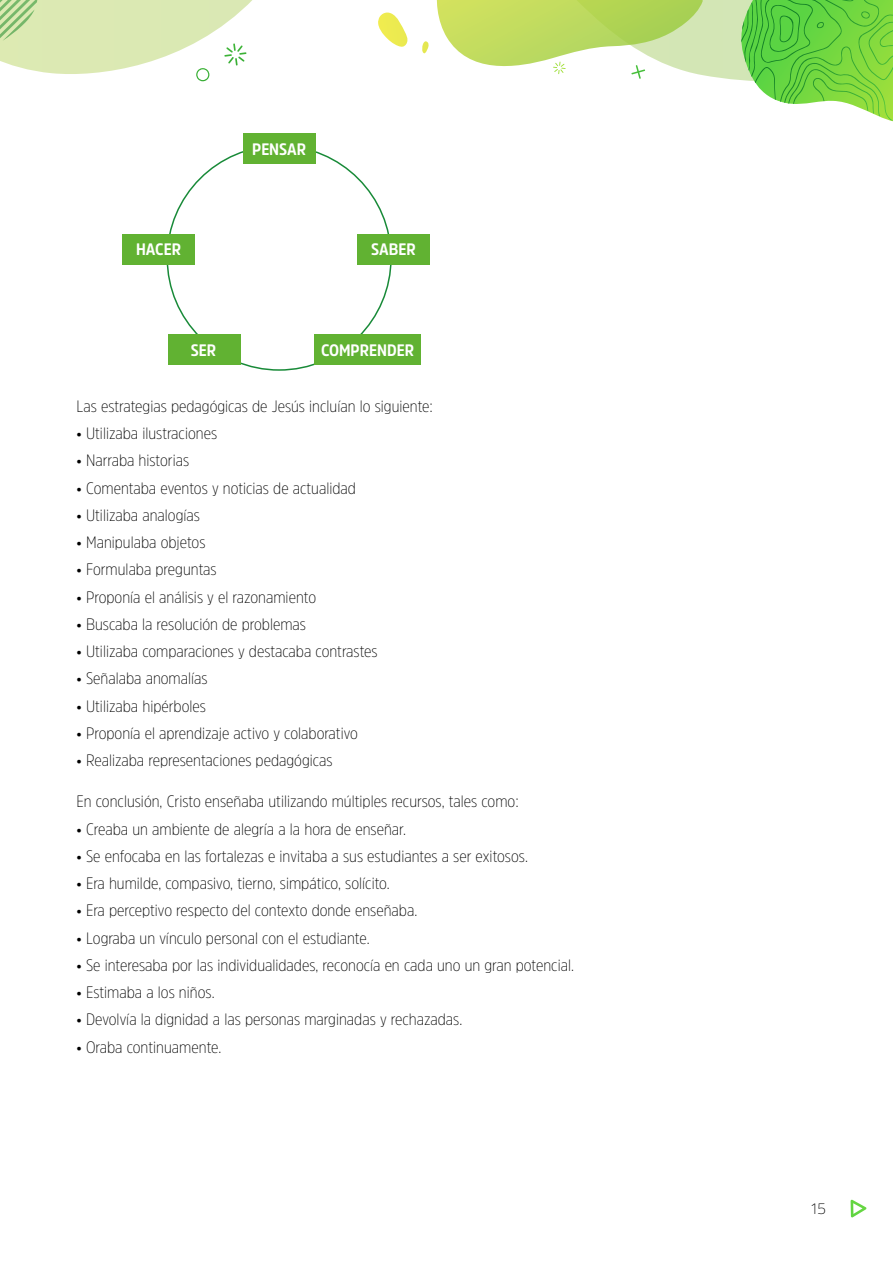
<style>
.page{position:relative;width:893px;height:1263px;background:#fff}
.page>*{position:absolute;margin:0;border:0;box-sizing:border-box;transform-origin:0 0}
.t1{font:200 16.5px "Amsi Pro Narw";color:#000}
.t2{font:700 16.5px "Amsi Pro Narw";color:#fff}
.t3{font:200 15px "Amsi Pro";color:#000}
</style>
<div class="page">
<svg style="left:37px;top:0;width:703px;height:82px"></svg>
<svg style="left:0;top:0;width:37px;height:71px;background:#cce2aa"></svg>
<svg style="left:224px;top:43px;width:22px;height:23px"></svg>
<svg style="left:196px;top:68px;width:13px;height:13px"></svg>
<svg style="left:166px;top:67px;width:6px;height:15px"></svg>
<svg style="left:421px;top:0;width:282px;height:82px"></svg>
<svg style="left:740px;top:0;width:153px;height:122px"></svg>
<svg style="left:851px;top:1200px;width:15px;height:17px"></svg>
<div style="left:243px;top:133px;width:72px;height:31px;background:#61b232"></div>
<div style="left:357px;top:234px;width:73px;height:30px;background:#61b232"></div>
<div style="left:168px;top:335px;width:72px;height:30px;background:#61b232"></div>
<div style="left:122px;top:235px;width:73px;height:30px;background:#61b232"></div>
<div style="left:314px;top:334px;width:107px;height:31px;background:#61b232"></div>
<p class="t2" style="left:252px;top:137px;width:56px">PENSAR</p>
<p class="t2" style="left:136px;top:238px;width:46px">HACER</p>
<p class="t2" style="left:371px;top:238px;width:46px">SABER</p>
<p class="t2" style="left:191px;top:339px;width:27px">SER</p>
<p class="t2" style="left:321px;top:338px;width:94px">COMPRENDER</p>
<p class="t1" style="left:77px;top:395px;width:358px">Las estrategias pedagógicas de Jesús incluían lo siguiente:</p>
<p class="t1" style="left:77px;top:422px;width:142px">• Utilizaba ilustraciones</p>
<p class="t1" style="left:77px;top:449px;width:114px">• Narraba historias</p>
<p class="t1" style="left:77px;top:476px;width:281px">• Comentaba eventos y noticias de actualidad</p>
<p class="t1" style="left:77px;top:504px;width:125px">• Utilizaba analogías</p>
<p class="t1" style="left:77px;top:531px;width:130px">• Manipulaba objetos</p>
<p class="t1" style="left:77px;top:558px;width:142px">• Formulaba preguntas</p>
<p class="t1" style="left:77px;top:585px;width:241px">• Proponía el análisis y el razonamiento</p>
<p class="t1" style="left:77px;top:613px;width:231px">• Buscaba la resolución de problemas</p>
<p class="t1" style="left:77px;top:640px;width:303px">• Utilizaba comparaciones y destacaba contrastes</p>
<p class="t1" style="left:77px;top:667px;width:133px">• Señalaba anomalías</p>
<p class="t1" style="left:77px;top:694px;width:131px">• Utilizaba hipérboles</p>
<p class="t1" style="left:77px;top:722px;width:283px">• Proponía el aprendizaje activo y colaborativo</p>
<p class="t1" style="left:77px;top:749px;width:258px">• Realizaba representaciones pedagógicas</p>
<p class="t1" style="left:77px;top:790px;width:444px">En conclusión, Cristo enseñaba utilizando múltiples recursos, tales como:</p>
<p class="t1" style="left:77px;top:817px;width:331px">• Creaba un ambiente de alegría a la hora de enseñar.</p>
<p class="t1" style="left:77px;top:845px;width:453px">• Se enfocaba en las fortalezas e invitaba a sus estudiantes a ser exitosos.</p>
<p class="t1" style="left:77px;top:872px;width:315px">• Era humilde, compasivo, tierno, simpático, solícito.</p>
<p class="t1" style="left:77px;top:899px;width:342px">• Era perceptivo respecto del contexto donde enseñaba.</p>
<p class="t1" style="left:77px;top:926px;width:295px">• Lograba un vínculo personal con el estudiante.</p>
<p class="t1" style="left:77px;top:954px;width:499px">• Se interesaba por las individualidades, reconocía en cada uno un gran potencial.</p>
<p class="t1" style="left:77px;top:981px;width:140px">• Estimaba a los niños.</p>
<p class="t1" style="left:77px;top:1008px;width:387px">• Devolvía la dignidad a las personas marginadas y rechazadas.</p>
<p class="t1" style="left:77px;top:1035px;width:146px">• Oraba continuamente.</p>
<p class="t3" style="left:811px;top:1198px;width:16px">15</p>
</div>
